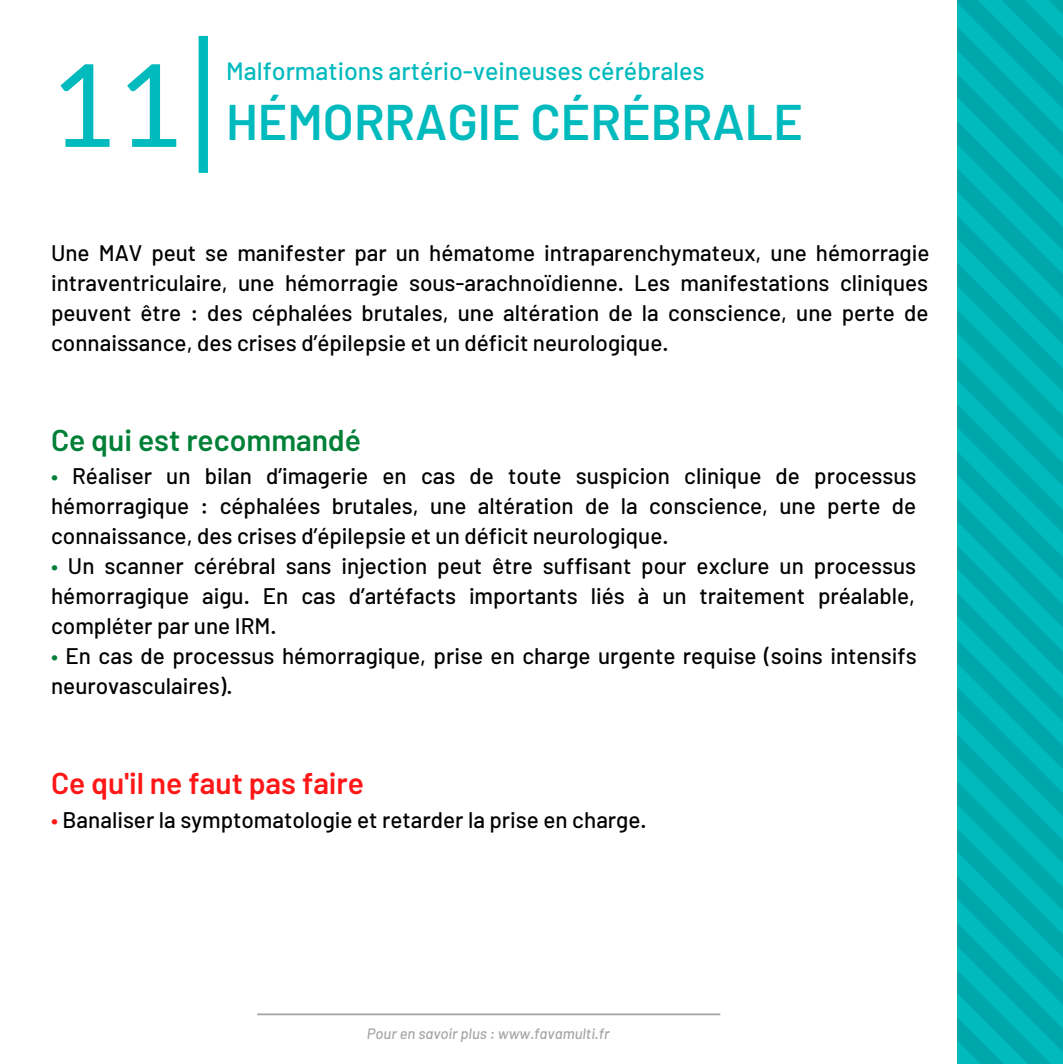
<style>
.page{position:relative;width:1063px;height:1064px;background:#fff}
.page>*{position:absolute;margin:0;border:0;box-sizing:border-box;transform-origin:0 0}
.t1{font:115px "Lato";color:#01babd}
.t2{font:600 50px "Barlow";color:#01babd}
.t3{font:600 30px "Barlow";color:#ff1616}
.t4{font:600 30px "Barlow";color:#008037}
.t5{font:500 25px "Barlow";color:#01babd}
.t6{font:500 22.5px/30px "Barlow";color:#000;text-align:justify}
.t7{font:italic 500 15px "Barlow";color:#a6a6a6}
.s1{color:#008037}
.s2{color:#ff1616}
</style>
<div class="page">
<img style="left:957px;top:0;width:105px;height:1062px">
<hr style="left:257px;top:1013px;width:463px;height:1px;background:#a6a6a6">
<div style="left:199px;top:36px;width:9px;height:137px;background:#01babd"></div>
<h1 class="t1" style="left:51px;top:33px;width:135px">11</h1>
<p class="t5" style="left:226px;top:55px;width:480px">Malformations artério-veineuses cérébrales</p>
<h2 class="t2" style="left:226px;top:90px;width:578px">HÉMORRAGIE CÉRÉBRALE</h2>
<p class="t6" style="left:51px;top:237px;width:880px">Une MAV peut se manifester par un hématome intraparenchymateux, une hémorragie intraventriculaire, une hémorragie sous-arachnoïdienne. Les manifestations cliniques peuvent être : des céphalées brutales, une altération de la conscience, une perte de connaissance, des crises d’épilepsie et un déficit neurologique.</p>
<h3 class="t4" style="left:51px;top:420px;width:311px">Ce qui est recommandé</h3>
<p class="t6" style="left:51px;top:460px;width:867px"><span class="s1">•</span> Réaliser un bilan d’imagerie en cas de toute suspicion clinique de processus hémorragique : céphalées brutales, une altération de la conscience, une perte de connaissance, des crises d’épilepsie et un déficit neurologique.</p>
<p class="t6" style="left:51px;top:550px;width:866px"><span class="s1">•</span> Un scanner cérébral sans injection peut être suffisant pour exclure un processus hémorragique aigu. En cas d’artéfacts importants liés à un traitement préalable, compléter par une IRM.</p>
<p class="t6" style="left:51px;top:640px;width:867px"><span class="s1">•</span> En cas de processus hémorragique, prise en charge urgente requise (soins intensifs neurovasculaires).</p>
<h3 class="t3" style="left:51px;top:763px;width:315px">Ce qu'il ne faut pas faire</h3>
<p class="t6" style="left:51px;top:803px;width:597px"><span class="s2">•</span> Banaliser la symptomatologie et retarder la prise en charge.</p>
<p class="t7" style="left:367px;top:1023px;width:244px">Pour en savoir plus : www.favamulti.fr</p>
</div>
